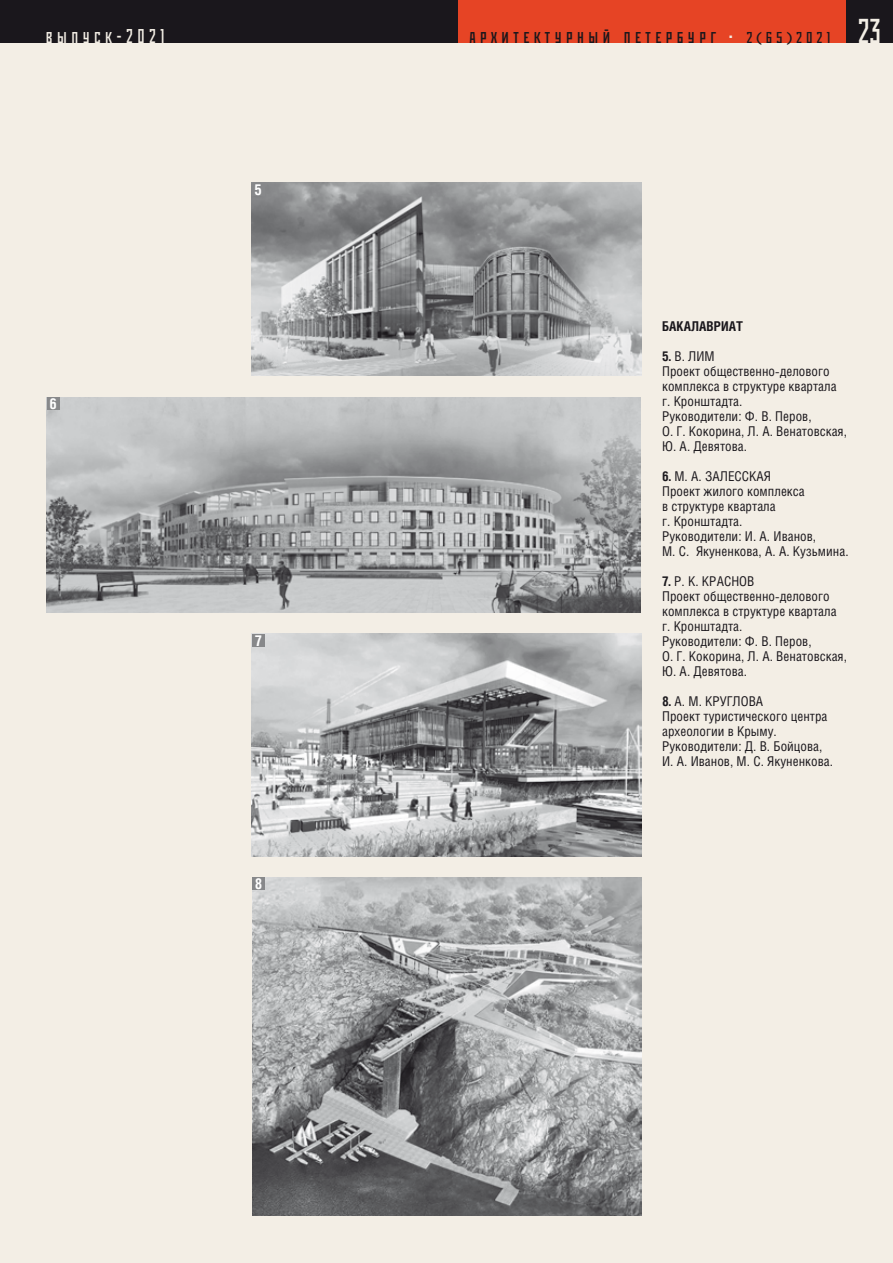
<style>
.page{position:relative;width:893px;height:1263px;background:#f3eee5}
.page>*{position:absolute;margin:0;border:0;box-sizing:border-box;transform-origin:0 0}
.t1{font:19.95px "Rodchenko Cond C";letter-spacing:.225em;color:#1a171c}
.t2{font:19.95px "Rodchenko Cond C";letter-spacing:.225em;color:#f3eee5}
.t3{font:15.75px "Rodchenko Cond C";letter-spacing:.225em;color:#1a171c;scale:1.13 1}
.t4{font:700 15px "Helios Cond";color:#fff}
.t5{font:13.5px/15px "Helios Cond";letter-spacing:.005em;color:#1a171c}
.t6{font:700 13.5px "Helios Cond";letter-spacing:.005em;color:#1a171c}
.s1{font-size:34.5px;color:#f3eee5}
.s2{font-weight:700}
</style>
<div class="page">
<img style="left:252px;top:634px;width:389px;height:222px">
<img style="left:252px;top:877px;width:389px;height:339px">
<img style="left:47px;top:397px;width:594px;height:216px">
<div style="left:457px;top:0;width:389px;height:43px;background:#e64425"></div>
<div style="left:846px;top:0;width:47px;height:43px;background:#1a171c"></div>
<div style="left:0;top:0;width:457px;height:43px;background:#1a171c"></div>
<div style="left:47px;top:397px;width:13px;height:13px;background:#87888a"></div>
<div style="left:252px;top:634px;width:13px;height:13px;background:#87888a"></div>
<div style="left:252px;top:877px;width:13px;height:13px;background:#87888a"></div>
<img style="left:252px;top:183px;width:389px;height:192px">
<div style="left:252px;top:183px;width:13px;height:13px;background:#87888a"></div>
<h1 class="t2" style="left:46px;top:26px;width:120px">выпуск-2021</h1>
<p class="t3" style="left:746px;top:29px;width:121px">2(65)2021 <span class="s1">23</span></p>
<h1 class="t1" style="left:469px;top:26px;width:265px">архитектурный петербург <sup>.</sup></h1>
<p class="t4" style="left:50px;top:395px;width:9px">6</p>
<p class="t4" style="left:255px;top:180px;width:9px">5</p>
<p class="t4" style="left:255px;top:631px;width:9px">7</p>
<p class="t4" style="left:255px;top:875px;width:9px">8</p>
<p class="t6" style="left:662px;top:318px;width:82px">БАКАЛАВРИАТ</p>
<p class="t5" style="left:662px;top:349px;width:186px"><span class="s2">5.</span> В. ЛИМ<br>Проект общественно-делового комплекса в структуре квартала г. Кронштадта.<br>Руководители: Ф. В. Перов,<br>О. Г. Кокорина, Л. А. Венатовская,<br>Ю. А. Девятова.</p>
<p class="t5" style="left:662px;top:469px;width:188px"><span class="s2">6.</span> М. А. ЗАЛЕССКАЯ<br>Проект жилого комплекса<br>в структуре квартала<br>г. Кронштадта.<br>Руководители: И. А. Иванов,<br>М. С. Якуненкова, А. А. Кузьмина.</p>
<p class="t5" style="left:662px;top:574px;width:186px"><span class="s2">7.</span> Р. К. КРАСНОВ<br>Проект общественно-делового комплекса в структуре квартала г. Кронштадта.<br>Руководители: Ф. В. Перов,<br>О. Г. Кокорина, Л. А. Венатовская,<br>Ю. А. Девятова.</p>
<p class="t5" style="left:662px;top:694px;width:172px"><span class="s2">8.</span> А. М. КРУГЛОВА<br>Проект туристического центра археологии в Крыму.<br>Руководители: Д. В. Бойцова,<br>И. А. Иванов, М. С. Якуненкова.</p>
</div>
